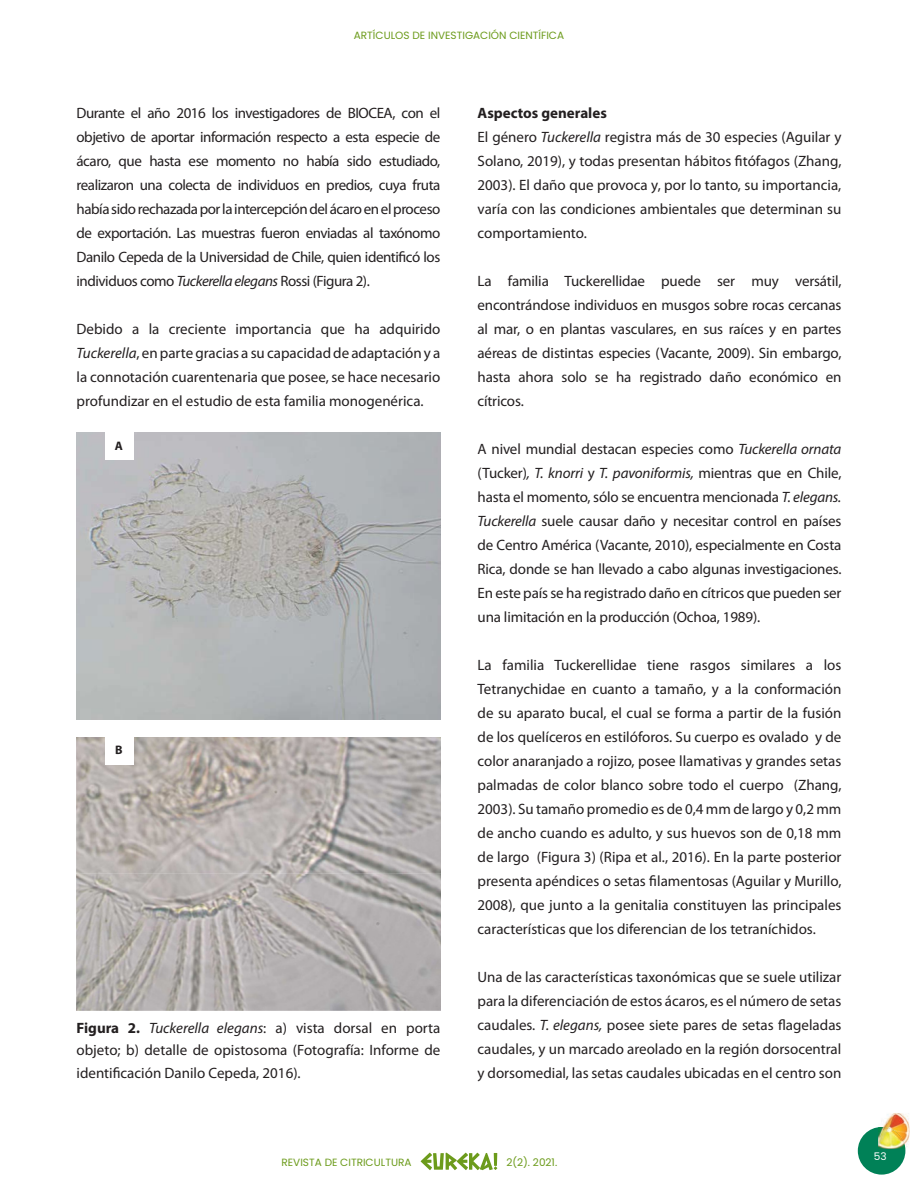
<style>
.page{position:relative;width:918px;height:1188px;background:#fff}
.page>*{position:absolute;margin:0;border:0;box-sizing:border-box;transform-origin:0 0}
.t1{font:15px/24px "Myriad Pro";color:#231f20;text-align:justify}
.t2{font:700 15px "Myriad Pro";color:#231f20}
.t3{font:700 12.3px "Myriad Pro";color:#231f20}
.t4{font:10.5px "Poppins";color:#6c9b1b}
.t5{font:10.5px "Poppins";color:#fff}
.s1{font-style:italic}
.s2{font-weight:700}
</style>
<div class="page">
<svg style="left:421px;top:1153px;width:76px;height:17px"></svg>
<div style="left:858px;top:1127px;width:47px;height:48px;background:#008157;border-radius:50%"></div>
<img style="left:883px;top:1113px;width:26px;height:36px">
<img style="left:878px;top:1127px;width:27px;height:22px">
<img style="left:77px;top:432px;width:364px;height:288px">
<img style="left:77px;top:737px;width:363px;height:273px">
<div style="left:105px;top:431px;width:28px;height:29px;background:#fff"></div>
<div style="left:105px;top:736px;width:28px;height:28px;background:#fff"></div>
<p class="t4" style="left:354px;top:29px;width:212px">ARTÍCULOS DE INVESTIGACIÓN CIENTÍFICA</p>
<p class="t1" style="left:77px;top:100px;width:365px">Durante el año 2016 los investigadores de BIOCEA, con el objetivo de aportar información respecto a esta especie de ácaro, que hasta ese momento no había sido estudiado, realizaron una colecta de individuos en predios, cuya fruta había sido rechazada por la intercepción del ácaro en el proceso de exportación. Las muestras fueron enviadas al taxónomo Danilo Cepeda de la Universidad de Chile, quien identificó los individuos como <span class="s1">Tuckerella elegans</span> Rossi (Figura 2).</p>
<p class="t1" style="left:77px;top:316px;width:365px">Debido a la creciente importancia que ha adquirido <span class="s1">Tuckerella</span>, en parte gracias a su capacidad de adaptación y a la connotación cuarentenaria que posee, se hace necesario profundizar en el estudio de esta familia monogenérica.</p>
<p class="t3" style="left:115px;top:438px;width:10px">A</p>
<p class="t3" style="left:115px;top:742px;width:9px">B</p>
<p class="t1" style="left:77px;top:1016px;width:365px;line-height:22.5px"><span class="s2">Figura 2.</span> <span class="s1">Tuckerella elegans</span>: a) vista dorsal en porta objeto; b) detalle de opistosoma (Fotografía: Informe de identificación Danilo Cepeda, 2016).</p>
<p class="t2" style="left:478px;top:103px;width:131px">Aspectos generales</p>
<p class="t1" style="left:478px;top:124px;width:365px">El género <span class="s1">Tuckerella</span> registra más de 30 especies (Aguilar y Solano, 2019), y todas presentan hábitos fitófagos (Zhang, 2003). El daño que provoca y, por lo tanto, su importancia, varía con las condiciones ambientales que determinan su comportamiento.</p>
<p class="t1" style="left:478px;top:268px;width:365px">La familia Tuckerellidae puede ser muy versátil, encontrándose individuos en musgos sobre rocas cercanas al mar, o en plantas vasculares, en sus raíces y en partes aéreas de distintas especies (Vacante, 2009). Sin embargo, hasta ahora solo se ha registrado daño económico en cítricos.</p>
<p class="t1" style="left:478px;top:436px;width:365px">A nivel mundial destacan especies como <span class="s1">Tuckerella ornata </span>(Tucker)<span class="s1">, T. knorri</span> y <span class="s1">T. pavoniformis,</span> mientras que en Chile, hasta el momento, sólo se encuentra mencionada <span class="s1">T. elegans.<br>Tuckerella</span> suele causar daño y necesitar control en países de Centro América (Vacante, 2010), especialmente en Costa Rica, donde se han llevado a cabo algunas investigaciones.<br>En este país se ha registrado daño en cítricos que pueden ser una limitación en la producción (Ochoa, 1989).</p>
<p class="t1" style="left:478px;top:652px;width:365px">La familia Tuckerellidae tiene rasgos similares a los Tetranychidae en cuanto a tamaño, y a la conformación de su aparato bucal, el cual se forma a partir de la fusión de los quelíceros en estilóforos. Su cuerpo es ovalado y de color anaranjado a rojizo, posee llamativas y grandes setas palmadas de color blanco sobre todo el cuerpo (Zhang, 2003). Su tamaño promedio es de 0,4 mm de largo y 0,2 mm de ancho cuando es adulto, y sus huevos son de 0,18 mm de largo (Figura 3) (Ripa et al., 2016). En la parte posterior presenta apéndices o setas filamentosas (Aguilar y Murillo, 2008), que junto a la genitalia constituyen las principales características que los diferencian de los tetraníchidos.</p>
<p class="t1" style="left:478px;top:964px;width:365px">Una de las características taxonómicas que se suele utilizar para la diferenciación de estos ácaros, es el número de setas caudales. <span class="s1">T. elegans,</span> posee siete pares de setas flageladas caudales, y un marcado areolado en la región dorsocentral y dorsomedial, las setas caudales ubicadas en el centro son</p>
<p class="t4" style="left:282px;top:1157px;width:132px">REVISTA DE CITRICULTURA</p>
<p class="t4" style="left:506px;top:1157px;width:52px">2(2). 2021.</p>
<p class="t5" style="left:874px;top:1150px;width:14px">53</p>
</div>
